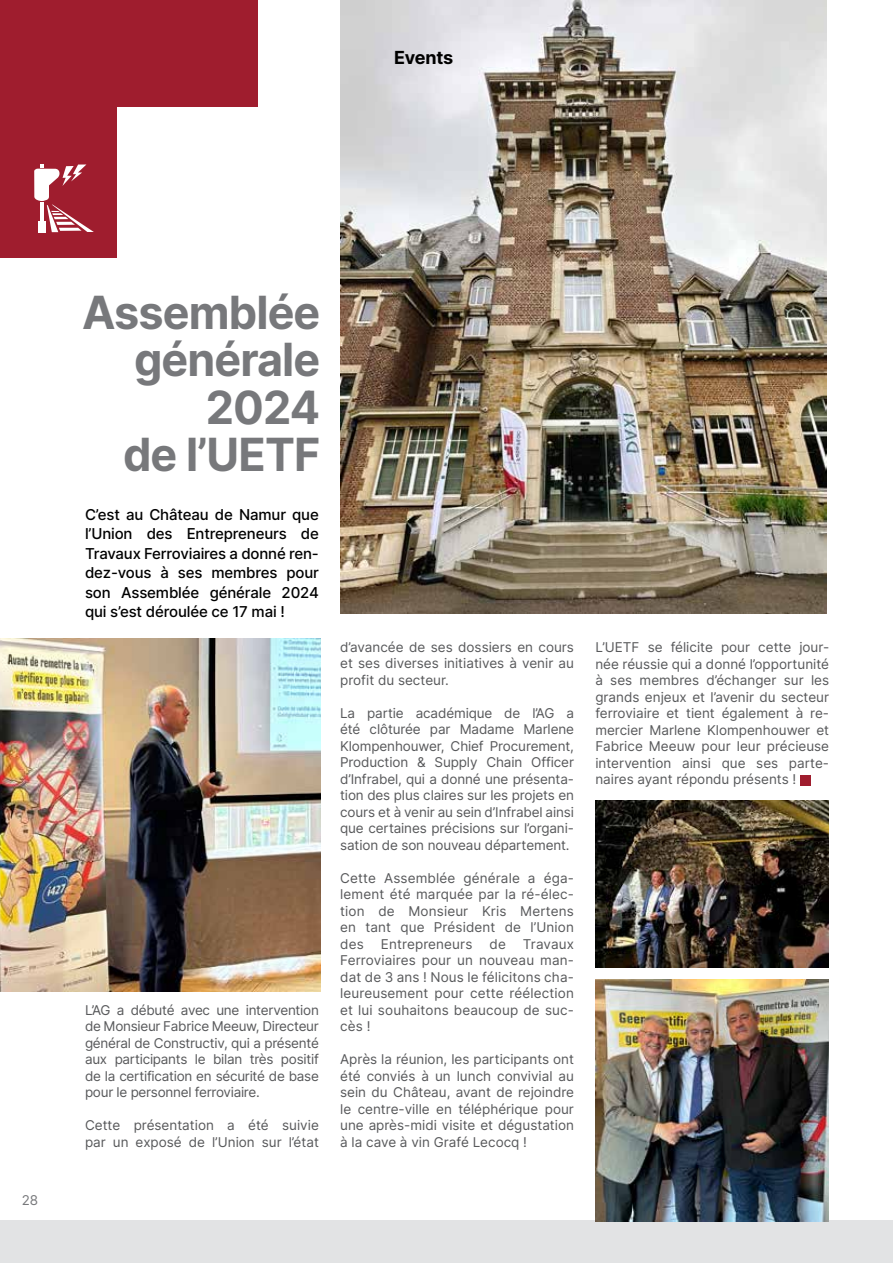
<style>
.page{position:relative;width:893px;height:1263px;background:#fff}
.page>*{position:absolute;margin:0;border:0;box-sizing:border-box;transform-origin:0 0}
.t1{font:700 45.75px/47.1px "Inter";letter-spacing:-.02em;color:#77787b;text-align:right}
.t2{font:700 18px "Inter";letter-spacing:-.01em;color:#000}
.t3{font:500 15px/19.5px "Inter";letter-spacing:-.01em;color:#000;text-align:justify}
.t4{font:13.5px/16.5px "Inter";color:#58595b;text-align:justify}
.t5{font:13.5px "Inter";color:#77787b}
</style>
<div class="page">
<div style="left:0;top:1220px;width:893px;height:43px;background:#e2e3e4"></div>
<img style="left:340px;top:0;width:486px;height:613px">
<div style="left:0;top:0;width:257px;height:106px;background:#9f1d2e"></div>
<div style="left:0;top:0;width:117px;height:257px;background:#9f1d2e"></div>
<div style="left:800px;top:775px;width:11px;height:11px;background:#9f1d2e"></div>
<svg style="left:34px;top:164px;width:60px;height:68px"></svg>
<img style="left:595px;top:980px;width:234px;height:241px">
<img style="left:595px;top:800px;width:234px;height:167px">
<img style="left:0;top:639px;width:320px;height:352px">
<h2 class="t2" style="left:394px;top:45px;width:61px">Events</h2>
<p class="t5" style="left:22px;top:1190px;width:18px">28</p>
<h1 class="t1" style="left:82px;top:288px;width:240px">Assemblée générale<br>2024<br>de l’UETF</h1>
<p class="t3" style="left:85px;top:504px;width:235px">C’est au Château de Namur que l’Union des Entrepreneurs de Travaux Ferroviaires a donné ren&shy;dez-vous à ses membres pour son Assemblée générale 2024 qui s’est déroulée ce 17 mai !</p>
<p class="t4" style="left:85px;top:1001px;width:235px">L’AG a débuté avec une intervention de Monsieur Fabrice Meeuw, Directeur général de Constructiv, qui a présenté aux participants le bilan très positif de la certification en sécurité de base pour le personnel ferroviaire.</p>
<p class="t4" style="left:85px;top:1116px;width:235px">Cette présentation a été suivie par un exposé de l’Union sur l’état</p>
<p class="t4" style="left:340px;top:638px;width:235px">d’avancée de ses dossiers en cours et ses diverses initiatives à venir au profit du secteur.</p>
<p class="t4" style="left:340px;top:704px;width:235px">La partie académique de l’AG a été clôturée par Madame Marlene Klompenhouwer, Chief Procurement, Production &amp; Supply Chain Officer d’Infrabel, qui a donné une présenta&shy;tion des plus claires sur les projets en cours et à venir au sein d’Infrabel ainsi que certaines précisions sur l’organi&shy;sation de son nouveau département.</p>
<p class="t4" style="left:340px;top:869px;width:235px">Cette Assemblée générale a éga&shy;lement été marquée par la ré-élec&shy;tion de Monsieur Kris Mertens en tant que Président de l’Union des</p>
<p class="t4" style="left:340px;top:935px;width:235px;text-indent:183px">Travaux Ferroviaires pour un nouveau man&shy;dat de 3 ans ! Nous le félicitons cha&shy;leureusement pour cette réélection et lui souhaitons beaucoup de suc&shy;cès !</p>
<p class="t4" style="left:340px;top:1051px;width:235px">Après la réunion, les participants ont été conviés à un lunch convivial au sein du Château, avant de rejoindre le centre-ville en téléphérique pour une après-midi visite et dégustation à la cave à vin Grafé Lecocq !</p>
<p class="t4" style="left:381px;top:935px;width:93px">Entrepreneurs</p>
<p class="t4" style="left:489px;top:935px;width:18px">de</p>
<p class="t4" style="left:595px;top:639px;width:235px">L’UETF se félicite pour cette jour&shy;née réussie qui a donné l’opportunité à ses membres d’échanger sur les grands enjeux et l’avenir du secteur ferroviaire et tient également à re&shy;mercier Marlene Klompenhouwer et Fabrice Meeuw pour leur précieuse intervention ainsi que ses parte&shy;naires ayant répondu présents !</p>
</div>
